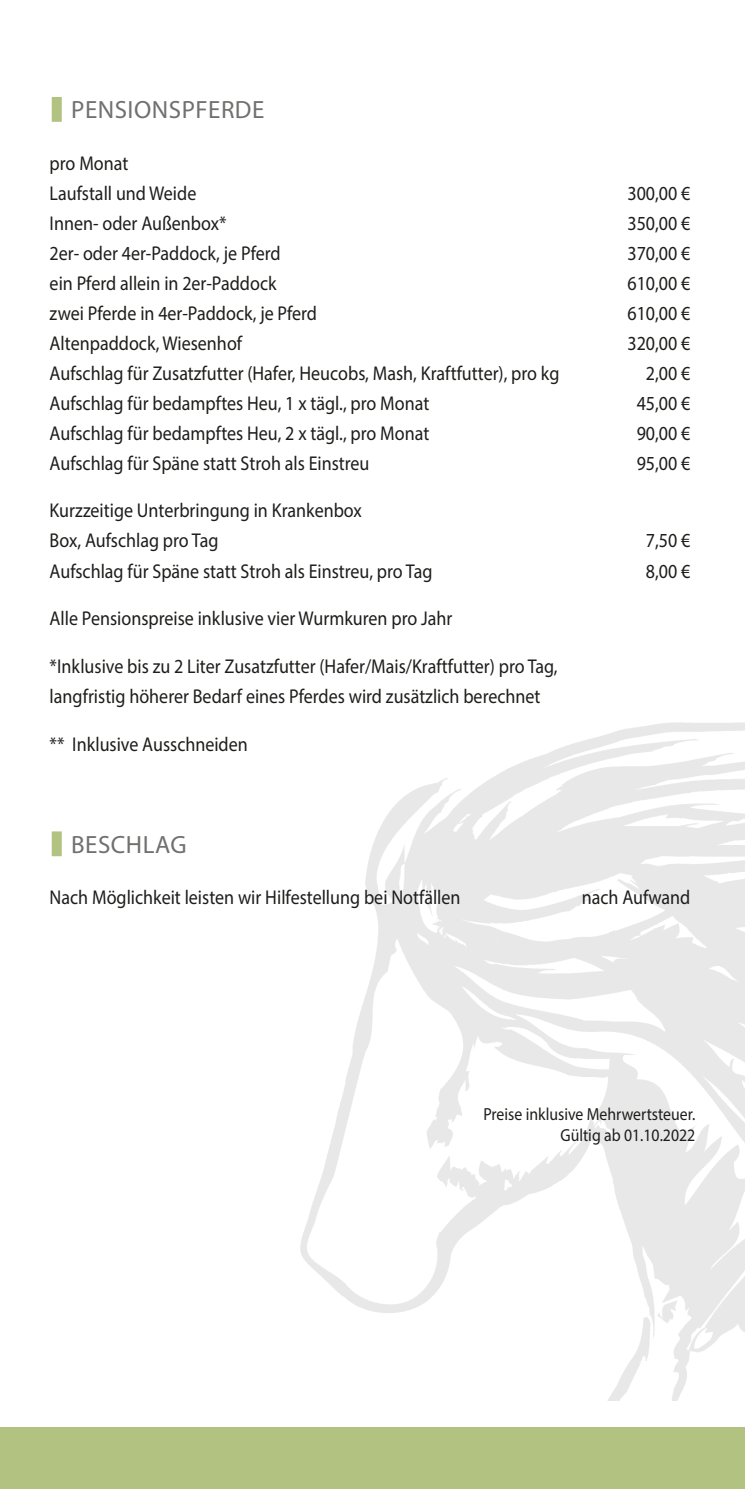
<style>
.page{position:relative;width:745px;height:1489px;background:#fff}
.page>*{position:absolute;margin:0;border:0;box-sizing:border-box;transform-origin:0 0}
.t1{font:25px "Myriad Pro";letter-spacing:.02em;color:#70706f}
.t2{font:20px/30px "Myriad Pro";color:#1d1d1b;scale:.9 1}
.t3{font:17.5px/21px "Myriad Pro";color:#1d1d1b;text-align:right;scale:.9 1}
</style>
<div class="page">
<div style="left:0;top:1427px;width:744px;height:61px;background:#b2c280"></div>
<img style="left:300px;top:722px;width:444px;height:678px">
<div style="left:52px;top:97px;width:10px;height:25px;background:#b2c280"></div>
<div style="left:52px;top:831px;width:10px;height:25px;background:#b2c280"></div>
<p class="t1" style="left:71px;top:94px;width:195px">PENSIONSPFERDE</p>
<p class="t2" style="left:50px;top:147px;width:164px">pro Monat<br>Laufstall und Weide</p>
<p class="t2" style="left:627px;top:177px;width:71px">300,00 €</p>
<p class="t2" style="left:50px;top:207px;width:198px">Innen- oder Außenbox*</p>
<p class="t2" style="left:627px;top:207px;width:71px">350,00 €</p>
<p class="t2" style="left:50px;top:237px;width:258px">2er- oder 4er-Paddock, je Pferd</p>
<p class="t2" style="left:627px;top:237px;width:71px">370,00 €</p>
<p class="t2" style="left:50px;top:267px;width:253px">ein Pferd allein in 2er-Paddock</p>
<p class="t2" style="left:627px;top:267px;width:71px">610,00 €</p>
<p class="t2" style="left:50px;top:297px;width:298px">zwei Pferde in 4er-Paddock, je Pferd</p>
<p class="t2" style="left:627px;top:297px;width:71px">610,00 €</p>
<p class="t2" style="left:50px;top:327px;width:215px">Altenpaddock, Wiesenhof</p>
<p class="t2" style="left:627px;top:327px;width:71px">320,00 €</p>
<p class="t2" style="left:50px;top:357px;width:567px">Aufschlag für Zusatzfutter (Hafer, Heucobs, Mash, Kraftfutter), pro kg</p>
<p class="t2" style="left:645px;top:357px;width:51px">2,00 €</p>
<p class="t2" style="left:50px;top:387px;width:423px">Aufschlag für bedampftes Heu, 1 x tägl., pro Monat</p>
<p class="t2" style="left:636px;top:387px;width:61px">45,00 €</p>
<p class="t2" style="left:50px;top:417px;width:423px">Aufschlag für bedampftes Heu, 2 x tägl., pro Monat</p>
<p class="t2" style="left:636px;top:417px;width:61px">90,00 €</p>
<p class="t2" style="left:50px;top:447px;width:357px">Aufschlag für Späne statt Stroh als Einstreu</p>
<p class="t2" style="left:636px;top:447px;width:61px">95,00 €</p>
<p class="t2" style="left:50px;top:495px;width:348px">Kurzzeitige Unterbringung in Krankenbox<br>Box, Aufschlag pro Tag</p>
<p class="t2" style="left:645px;top:525px;width:51px">7,50 €</p>
<p class="t2" style="left:50px;top:555px;width:426px">Aufschlag für Späne statt Stroh als Einstreu, pro Tag</p>
<p class="t2" style="left:645px;top:555px;width:51px">8,00 €</p>
<p class="t2" style="left:50px;top:603px;width:448px">Alle Pensionspreise inklusive vier Wurmkuren pro Jahr</p>
<p class="t2" style="left:50px;top:651px;width:565px">*Inklusive bis zu 2 Liter Zusatzfutter (Hafer/Mais/Kraftfutter) pro Tag, langfristig höherer Bedarf eines Pferdes wird zusätzlich berechnet</p>
<p class="t2" style="left:50px;top:728px;width:221px">** Inklusive Ausschneiden</p>
<p class="t1" style="left:71px;top:828px;width:117px">BESCHLAG</p>
<p class="t2" style="left:50px;top:881px;width:458px">Nach Möglichkeit leisten wir Hilfestellung bei Notfällen</p>
<p class="t2" style="left:581px;top:881px;width:122px">nach Aufwand</p>
<p class="t3" style="left:483px;top:1102px;width:237px">Preise inklusive Mehrwertsteuer.<br>Gültig ab 01.10.2022</p>
</div>
